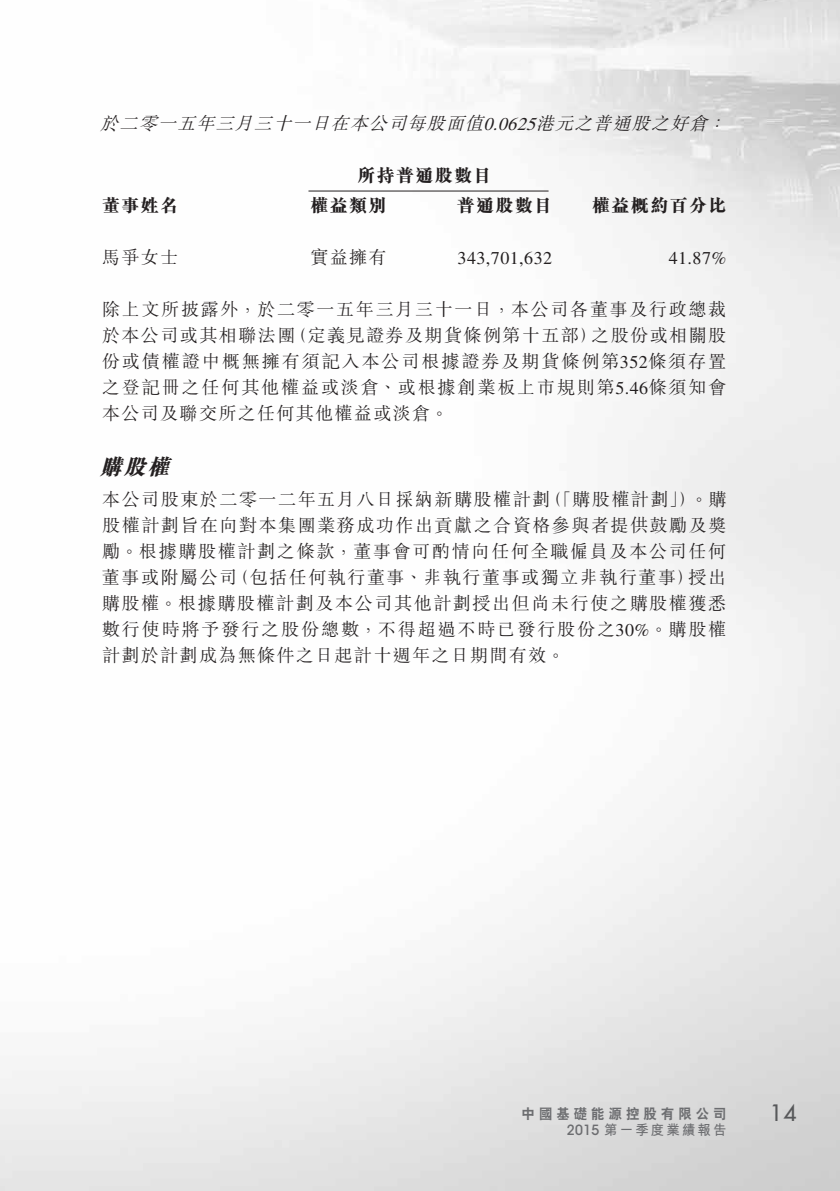
<style>
.page{position:relative;width:840px;height:1191px;background:#fff}
.page>*{position:absolute;margin:0;border:0;box-sizing:border-box;transform-origin:0 0}
.t1{font:italic 800 22px "M Sung HK";color:#231f20}
.t2{font:500 22px "Futura Std";color:#57585a}
.t3{font:300 18px/26px "M Sung HK";letter-spacing:.09em;color:#231f20}
.t4{font:italic 300 18px "M Sung HK";color:#231f20}
.t5{font:800 18px "M Sung HK";letter-spacing:.075em;color:#231f20}
.t6{font:18px "Times LT Std";letter-spacing:.025em;color:#231f20}
.t7{font:italic 18px "Times LT Std";color:#231f20}
.t8{font:700 14px "M Hei HK";letter-spacing:.17em;color:#6c6d70;scale:.95 1}
.t9{font:800 14px "C Hei 2 HK";letter-spacing:.31em;color:#6c6d70;scale:.95 1}
.s1{font-family:"Times LT Std";font-weight:400}
.s2{font-family:"ITC Avant Garde Std";font-weight:500}
</style>
<div class="page">
<hr style="left:308px;top:190px;width:240px;height:1px;background:#231f20">
<p class="t4" style="left:100px;top:110px;width:390px">於二零一五年三月三十一日在本公司每股面值</p>
<p class="t5" style="left:357px;top:162px;width:136px">所持普通股數目</p>
<p class="t4" style="left:535px;top:110px;width:179px">港元之普通股之好倉</p>
<p class="t7" style="left:483px;top:113px;width:59px">0.0625</p>
<p class="t4" style="left:706px;top:110px;width:26px">：</p>
<p class="t5" style="left:102px;top:192px;width:78px">董事姓名</p>
<p class="t5" style="left:310px;top:192px;width:78px">權益類別</p>
<p class="t5" style="left:456px;top:192px;width:97px">普通股數目</p>
<p class="t5" style="left:592px;top:192px;width:136px">權益概約百分比</p>
<p class="t3" style="left:310px;top:243px;width:78px">實益擁有</p>
<p class="t3" style="left:102px;top:243px;width:78px">馬爭女士</p>
<p class="t3" style="left:102px;top:295px;width:625px;text-align:right">除上文所披露外，於二零一五年三月三十一日，本公司各董事及行政總裁之股份或相關股</p>
<p class="t6" style="left:457px;top:247px;width:96px">343,701,632</p>
<p class="t6" style="left:668px;top:247px;width:59px">41.87%</p>
<p class="t3" style="left:289px;top:321px;width:309px">（定義見證券及期貨條例第十五部）</p>
<p class="t3" style="left:102px;top:321px;width:625px">於本公司或其相聯法團<br>份或債權證中概無擁有須記入本公司根據證券及期貨條例第<span class="s1">352</span>條須存置之登記冊之任何其他權益或淡倉、或根據創業板上市規則第<span class="s1">5.46</span>條須知會本公司及聯交所之任何其他權益或淡倉。</p>
<p class="t1" style="left:100px;top:452px;width:79px">購股權</p>
<p class="t3" style="left:544px;top:486px;width:184px">（「購股權計劃」）。購</p>
<p class="t3" style="left:102px;top:486px;width:449px">本公司股東於二零一二年五月八日採納新購股權計劃</p>
<p class="t3" style="left:102px;top:512px;width:625px">股權計劃旨在向對本集團業務成功作出貢獻之合資格參與者提供鼓勵及獎</p>
<p class="t3" style="left:102px;top:538px;width:625px">勵。根據購股權計劃之條款，董事會可酌情向任何全職僱員及本公司任何</p>
<p class="t3" style="left:688px;top:564px;width:39px">授出</p>
<p class="t3" style="left:231px;top:564px;width:464px">（包括任何執行董事、非執行董事或獨立非執行董事）</p>
<p class="t3" style="left:102px;top:564px;width:625px">董事或附屬公司<br>購股權。根據購股權計劃及本公司其他計劃授出但尚未行使之購股權獲悉數行使時將予發行之股份總數，不得超過不時已發行股份之<span class="s1">30%</span>。購股權計劃於計劃成為無條件之日起計十週年之日期間有效。</p>
<p class="t9" style="left:521px;top:1104px;width:217px">中國基礎能源控股有限公司</p>
<p class="t8" style="left:566px;top:1119px;width:169px"><span class="s2">2015</span> 第一季度業績報告</p>
<p class="t2" style="left:769px;top:1099px;width:28px">14</p>
</div>
